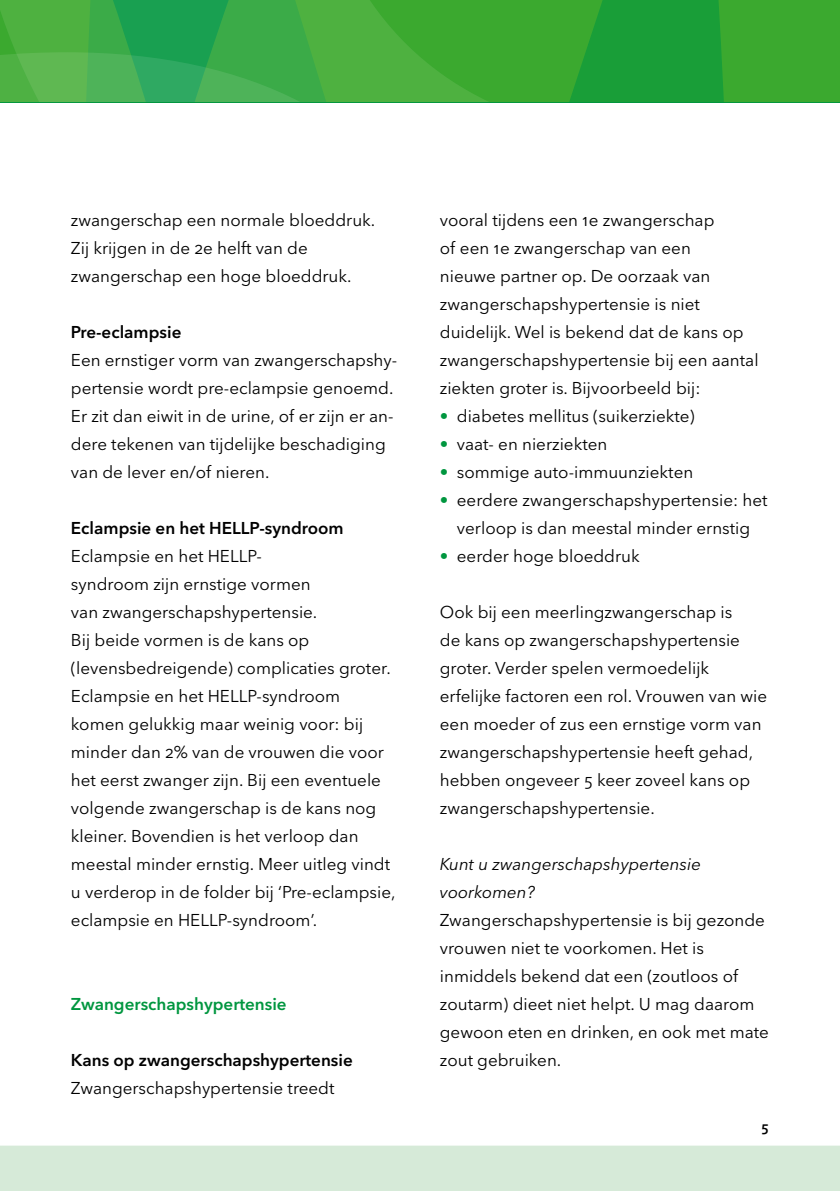
<style>
.page{position:relative;width:840px;height:1191px;background:#fff}
.page>*{position:absolute;margin:0;border:0;box-sizing:border-box;transform-origin:0 0}
.t1{font:17px/28px "Avenir Next LT Pro";color:#000}
.t2{font:600 17px "Avenir Next LT Pro";color:#000}
.t3{font:italic 17px/28px "Avenir Next LT Pro";color:#000}
.t4{font:600 17px "Avenir Next LT Pro";color:#00963f}
.t5{font:600 14px "Avenir Next LT Pro";color:#000}
.s1{color:#00963f}
</style>
<div class="page">
<svg style="left:0;top:0;width:839px;height:102px;background:#36a839"></svg>
<svg style="left:0;top:52px;width:300px;height:50px;background:#45af53"></svg>
<div style="left:0;top:1145px;width:839px;height:46px;background:#d6ead8"></div>
<p class="t1" style="left:71px;top:206px;width:306px">zwangerschap een normale bloeddruk.<br>Zij krijgen in de 2e helft van de zwangerschap een hoge bloeddruk.</p>
<p class="t2" style="left:71px;top:322px;width:112px">Pre-eclampsie</p>
<p class="t1" style="left:71px;top:346px;width:327px">Een ernstiger vorm van zwangerschapshy&shy;pertensie wordt pre-eclampsie genoemd.<br>Er zit dan eiwit in de urine, of er zijn er an&shy;dere tekenen van tijdelijke beschadiging van de lever en/of nieren.</p>
<p class="t2" style="left:71px;top:518px;width:274px">Eclampsie en het HELLP-syndroom</p>
<p class="t1" style="left:71px;top:542px;width:326px">Eclampsie en het HELLP-<br>syndroom zijn ernstige vormen<br>van zwangerschapshypertensie.<br>Bij beide vormen is de kans op (levensbedreigende) complicaties groter.<br>Eclampsie en het HELLP-syndroom komen gelukkig maar weinig voor: bij minder dan 2% van de vrouwen die voor het eerst zwanger zijn. Bij een eventuele volgende zwangerschap is de kans nog kleiner. Bovendien is het verloop dan meestal minder ernstig. Meer uitleg vindt u verderop in de folder bij ‘Pre-eclampsie, eclampsie en HELLP-syndroom’.</p>
<p class="t4" style="left:71px;top:994px;width:217px">Zwangerschapshypertensie</p>
<p class="t2" style="left:71px;top:1050px;width:283px">Kans op zwangerschapshypertensie</p>
<p class="t1" style="left:71px;top:1074px;width:265px">Zwangerschapshypertensie treedt</p>
<p class="t1" style="left:439px;top:206px;width:320px">vooral tijdens een 1e zwangerschap<br>of een 1e zwangerschap van een<br>nieuwe partner op. De oorzaak van zwangerschapshypertensie is niet duidelijk. Wel is bekend dat de kans op zwangerschapshypertensie bij een aantal ziekten groter is. Bijvoorbeeld bij:</p>
<p class="t1" style="left:439px;top:402px;width:256px"><span class="s1">•</span> diabetes mellitus (suikerziekte)</p>
<p class="t1" style="left:439px;top:430px;width:169px"><span class="s1">•</span> vaat- en nierziekten</p>
<p class="t1" style="left:439px;top:458px;width:255px"><span class="s1">•</span> sommige auto-immuunziekten</p>
<p class="t1" style="left:439px;top:486px;width:329px;text-align:center"><span class="s1">•</span> eerdere zwangerschapshypertensie: het verloop is dan meestal minder ernstig</p>
<p class="t1" style="left:439px;top:542px;width:201px"><span class="s1">•</span> eerder hoge bloeddruk</p>
<p class="t1" style="left:439px;top:598px;width:328px">Ook bij een meerlingzwangerschap is<br>de kans op zwangerschapshypertensie groter. Verder spelen vermoedelijk erfelijke factoren een rol. Vrouwen van wie een moeder of zus een ernstige vorm van zwangerschapshypertensie heeft gehad, hebben ongeveer 5 keer zoveel kans op zwangerschapshypertensie.</p>
<p class="t3" style="left:439px;top:850px;width:262px">Kunt u zwangerschapshypertensie voorkomen?</p>
<p class="t1" style="left:439px;top:906px;width:330px">Zwangerschapshypertensie is bij gezonde vrouwen niet te voorkomen. Het is inmiddels bekend dat een (zoutloos of zoutarm) dieet niet helpt. U mag daarom gewoon eten en drinken, en ook met mate zout gebruiken.</p>
<p class="t5" style="left:760px;top:1118px;width:9px">5</p>
</div>
